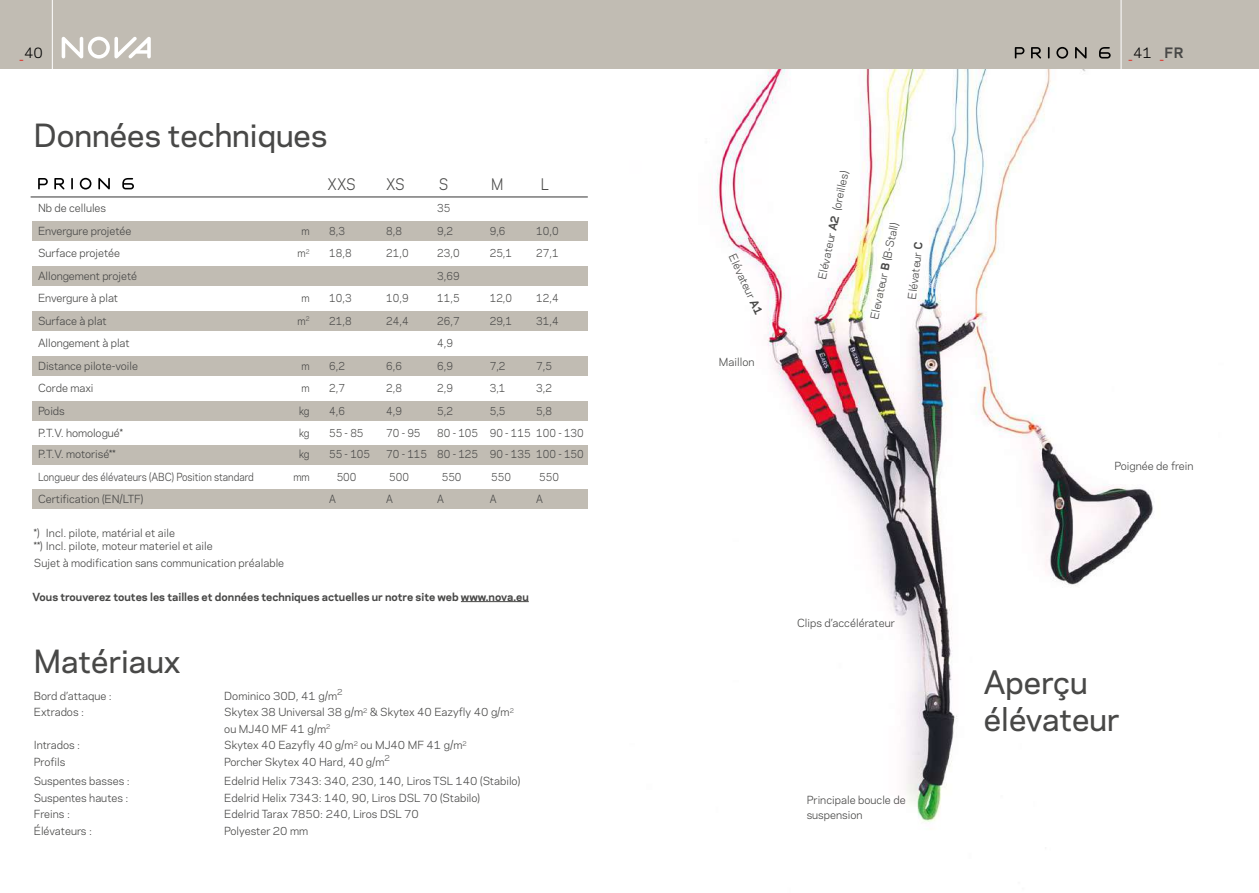
<style>
.page{position:relative;width:1259px;height:893px;background:#fff}
.page>*{position:absolute;margin:0;border:0;box-sizing:border-box;transform-origin:0 0}
.t1{font:500 30px/37.5px "Galaxie Polaris";color:#484847}
.t2{font:15px "Galaxie Polaris";color:#484847;scale:.9 1}
.t3{font:13.5px "Galaxie Polaris";color:#e41e17}
.t4{font:13.5px "Galaxie Polaris";color:#000}
.t5{font:10.5px/13.5px "Galaxie Polaris";color:#484847}
.t6{font:10.5px "Galaxie Polaris";color:#484847;scale:.9 1}
.t7{font:700 10.5px "Galaxie Polaris";color:#484847}
.s1{color:#e41e17}
.s2{color:#000}
.s3{font-weight:700;color:#484847}
.s4{font-weight:700}
</style>
<div class="page">
<div style="left:0;top:0;width:1259px;height:69px;background:#c1bcb3"></div>
<hr style="left:1120px;top:0;width:1px;height:81px;background:#fff">
<hr style="left:52px;top:0;width:1px;height:69px;background:#fff">
<svg style="left:62px;top:37px;width:89px;height:22px"></svg>
<svg style="left:1014px;top:47px;width:72px;height:12px"></svg>
<svg style="left:1099px;top:47px;width:11px;height:11px"></svg>
<div style="left:32px;top:221px;width:556px;height:20px;background:#c1bcb3"></div>
<div style="left:32px;top:266px;width:556px;height:20px;background:#c1bcb3"></div>
<div style="left:32px;top:311px;width:556px;height:20px;background:#c1bcb3"></div>
<div style="left:32px;top:356px;width:556px;height:20px;background:#c1bcb3"></div>
<div style="left:32px;top:401px;width:556px;height:20px;background:#c1bcb3"></div>
<div style="left:32px;top:445px;width:556px;height:20px;background:#c1bcb3"></div>
<div style="left:32px;top:489px;width:556px;height:20px;background:#c1bcb3"></div>
<hr style="left:31px;top:197px;width:557px;height:1px;background:#000">
<img style="left:710px;top:69px;width:444px;height:753px">
<svg style="left:38px;top:178px;width:72px;height:12px"></svg>
<svg style="left:122px;top:178px;width:12px;height:11px"></svg>
<hr style="left:461px;top:601px;width:68px;height:1px;background:#484847">
<p class="t4" style="left:19px;top:43px;width:25px"><span class="s1">_</span>40</p>
<p class="t3" style="left:1128px;top:43px;width:57px">_<span class="s2">41</span> _<span class="s3">FR</span></p>
<h1 class="t1" style="left:34px;top:115px;width:295px">Données techniques</h1>
<h2 class="t2" style="left:328px;top:173px;width:33px">XXS</h2>
<h2 class="t2" style="left:386px;top:173px;width:22px">XS</h2>
<h2 class="t2" style="left:439px;top:173px;width:12px">S</h2>
<h2 class="t2" style="left:491px;top:173px;width:15px">M</h2>
<h2 class="t2" style="left:541px;top:173px;width:10px">L</h2>
<p class="t5" style="left:38px;top:201px;width:70px">Nb de cellules</p>
<p class="t6" style="left:437px;top:200px;width:16px">35</p>
<p class="t5" style="left:38px;top:223px;width:95px">Envergure projetée</p>
<p class="t6" style="left:301px;top:223px;width:11px">m</p>
<p class="t6" style="left:329px;top:223px;width:19px">8,3</p>
<p class="t6" style="left:386px;top:223px;width:19px">8,8</p>
<p class="t6" style="left:437px;top:223px;width:19px">9,2</p>
<p class="t6" style="left:490px;top:223px;width:19px">9,6</p>
<p class="t6" style="left:536px;top:223px;width:26px">10,0</p>
<p class="t5" style="left:38px;top:246px;width:84px">Surface projetée</p>
<p class="t6" style="left:298px;top:245px;width:15px">m<sup>2</sup></p>
<p class="t6" style="left:329px;top:245px;width:26px">18,8</p>
<p class="t6" style="left:386px;top:245px;width:26px">21,0</p>
<p class="t6" style="left:437px;top:245px;width:26px">23,0</p>
<p class="t6" style="left:490px;top:245px;width:26px">25,1</p>
<p class="t6" style="left:536px;top:245px;width:26px">27,1</p>
<p class="t5" style="left:38px;top:268px;width:101px">Allongement projeté</p>
<p class="t6" style="left:437px;top:268px;width:26px">3,69</p>
<p class="t5" style="left:38px;top:291px;width:82px">Envergure à plat</p>
<p class="t6" style="left:301px;top:290px;width:11px">m</p>
<p class="t6" style="left:329px;top:290px;width:26px">10,3</p>
<p class="t6" style="left:386px;top:290px;width:26px">10,9</p>
<p class="t6" style="left:437px;top:290px;width:26px">11,5</p>
<p class="t6" style="left:490px;top:290px;width:26px">12,0</p>
<p class="t6" style="left:536px;top:290px;width:26px">12,4</p>
<p class="t5" style="left:38px;top:313px;width:70px">Surface à plat</p>
<p class="t6" style="left:298px;top:313px;width:15px">m<sup>2</sup></p>
<p class="t6" style="left:329px;top:313px;width:26px">21,8</p>
<p class="t6" style="left:386px;top:313px;width:26px">24,4</p>
<p class="t6" style="left:437px;top:313px;width:26px">26,7</p>
<p class="t6" style="left:490px;top:313px;width:26px">29,1</p>
<p class="t6" style="left:536px;top:313px;width:26px">31,4</p>
<p class="t5" style="left:38px;top:336px;width:93px">Allongement à plat</p>
<p class="t6" style="left:437px;top:335px;width:19px">4,9</p>
<p class="t5" style="left:38px;top:358px;width:101px">Distance pilote-voile</p>
<p class="t6" style="left:301px;top:358px;width:11px">m</p>
<p class="t6" style="left:329px;top:358px;width:19px">6,2</p>
<p class="t6" style="left:386px;top:358px;width:19px">6,6</p>
<p class="t6" style="left:437px;top:358px;width:19px">6,9</p>
<p class="t6" style="left:490px;top:358px;width:19px">7,2</p>
<p class="t6" style="left:536px;top:358px;width:19px">7,5</p>
<p class="t5" style="left:38px;top:381px;width:57px">Corde maxi</p>
<p class="t6" style="left:301px;top:380px;width:11px">m</p>
<p class="t6" style="left:329px;top:380px;width:19px">2,7</p>
<p class="t6" style="left:386px;top:380px;width:19px">2,8</p>
<p class="t6" style="left:437px;top:380px;width:19px">2,9</p>
<p class="t6" style="left:490px;top:380px;width:19px">3,1</p>
<p class="t6" style="left:536px;top:380px;width:19px">3,2</p>
<p class="t5" style="left:38px;top:403px;width:28px">Poids</p>
<p class="t6" style="left:299px;top:403px;width:13px">kg</p>
<p class="t6" style="left:329px;top:403px;width:19px">4,6</p>
<p class="t6" style="left:386px;top:403px;width:19px">4,9</p>
<p class="t6" style="left:437px;top:403px;width:19px">5,2</p>
<p class="t6" style="left:490px;top:403px;width:19px">5,5</p>
<p class="t6" style="left:536px;top:403px;width:19px">5,8</p>
<p class="t5" style="left:38px;top:426px;width:86px">P.T.V. homologué*</p>
<p class="t6" style="left:299px;top:425px;width:13px">kg</p>
<p class="t6" style="left:329px;top:425px;width:40px">55 - 85</p>
<p class="t6" style="left:386px;top:425px;width:40px">70 - 95</p>
<p class="t6" style="left:437px;top:425px;width:164px">80 - 105 90 - 115 100 - 130</p>
<p class="t5" style="left:38px;top:447px;width:79px">P.T.V. motorisé**</p>
<p class="t6" style="left:299px;top:446px;width:13px">kg</p>
<p class="t6" style="left:329px;top:446px;width:47px">55 - 105</p>
<p class="t6" style="left:386px;top:446px;width:221px">70 - 115 80 - 125 90 - 135 100 - 150</p>
<p class="t6" style="left:38px;top:469px;width:241px">Longueur des élévateurs (ABC) Position standard</p>
<p class="t6" style="left:293px;top:469px;width:20px">mm</p>
<p class="t6" style="left:337px;top:469px;width:24px">500</p>
<p class="t6" style="left:389px;top:469px;width:24px">500</p>
<p class="t6" style="left:442px;top:469px;width:24px">550</p>
<p class="t6" style="left:491px;top:469px;width:24px">550</p>
<p class="t6" style="left:539px;top:469px;width:24px">550</p>
<p class="t5" style="left:38px;top:492px;width:107px">Certification (EN/LTF)</p>
<p class="t6" style="left:329px;top:491px;width:9px">A</p>
<p class="t6" style="left:386px;top:491px;width:9px">A</p>
<p class="t6" style="left:437px;top:491px;width:9px">A</p>
<p class="t6" style="left:490px;top:491px;width:9px">A</p>
<p class="t6" style="left:536px;top:491px;width:9px">A</p>
<p class="t5" style="left:34px;top:525px;width:180px">*) Incl. pilote, matérial et aile<br>**) Incl. pilote, moteur materiel et aile</p>
<p class="t5" style="left:34px;top:555px;width:252px">Sujet à modification sans communication préalable</p>
<p class="t7" style="left:33px;top:589px;width:497px">Vous trouverez toutes les tailles et données techniques actuelles ur notre site web www.nova.eu</p>
<h1 class="t1" style="left:34px;top:641px;width:148px">Matériaux</h1>
<p class="t5" style="left:34px;top:688px;width:80px">Bord d’attaque :</p>
<p class="t5" style="left:224px;top:688px;width:120px">Dominico 30D, 41 g/m<sup>2</sup></p>
<p class="t5" style="left:34px;top:705px;width:52px">Extrados :</p>
<p class="t5" style="left:224px;top:703px;width:291px;line-height:16.5px">Skytex 38 Universal 38 g/m<sup>2</sup> &amp; Skytex 40 Eazyfly 40 g/m<sup>2 </sup>ou MJ40 MF 41 g/m<sup>2</sup></p>
<p class="t5" style="left:34px;top:738px;width:48px">Intrados :</p>
<p class="t5" style="left:224px;top:738px;width:244px">Skytex 40 Eazyfly 40 g/m<sup>2</sup> ou MJ40 MF 41 g/m<sup>2</sup></p>
<p class="t5" style="left:34px;top:754px;width:33px">Profils</p>
<p class="t5" style="left:224px;top:754px;width:167px">Porcher Skytex 40 Hard, 40 g/m<sup>2</sup></p>
<p class="t5" style="left:34px;top:774px;width:97px">Suspentes basses :</p>
<p class="t5" style="left:224px;top:774px;width:297px">Edelrid Helix 7343: 340, 230, 140, Liros TSL 140 (Stabilo)</p>
<p class="t5" style="left:34px;top:790px;width:96px">Suspentes hautes :</p>
<p class="t5" style="left:224px;top:790px;width:257px">Edelrid Helix 7343: 140, 90, Liros DSL 70 (Stabilo)</p>
<p class="t5" style="left:34px;top:807px;width:38px">Freins :</p>
<p class="t5" style="left:224px;top:807px;width:196px">Edelrid Tarax 7850: 240, Liros DSL 70</p>
<p class="t5" style="left:34px;top:823px;width:60px">Élévateurs :</p>
<p class="t5" style="left:224px;top:823px;width:85px">Polyester 20 mm</p>
<p class="t5" style="left:739px;top:252px;width:66px;rotate:65deg">Elévateur <span class="s4">A1</span></p>
<p class="t5" style="left:719px;top:355px;width:37px">Maillon</p>
<p class="t5" style="left:814px;top:277px;width:112px;rotate:-78deg">Elévateur <span class="s4">A2</span> (oreilles)</p>
<p class="t5" style="left:867px;top:318px;width:100px;rotate:-78deg">Elevateur <span class="s4">B</span> (B-Stall)</p>
<p class="t5" style="left:904px;top:298px;width:59px;rotate:-83deg">Elévateur <span class="s4">C</span></p>
<p class="t5" style="left:797px;top:615px;width:99px">Clips d’accélérateur</p>
<p class="t5" style="left:806px;top:792px;width:100px;line-height:15px">Principale boucle de suspension</p>
<p class="t5" style="left:1114px;top:459px;width:81px">Poignée de frein</p>
<h1 class="t1" style="left:984px;top:662px;width:137px">Aperçu élévateur</h1>
</div>
